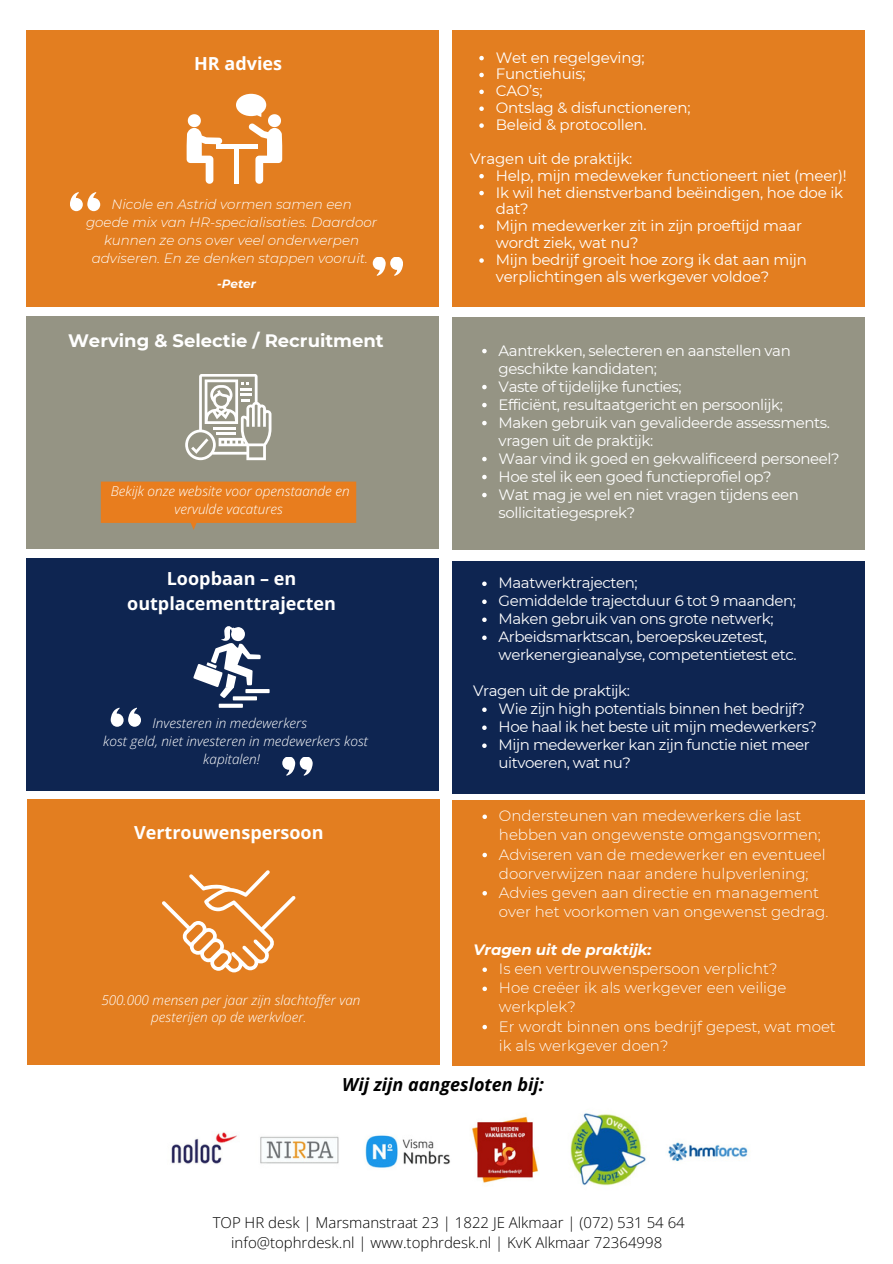
<style>
.page{position:relative;width:893px;height:1264px;background:#fff}
.page>*{position:absolute;margin:0;border:0;box-sizing:border-box;transform-origin:0 0}
.t1{font:700 18px/24.8px "Open Sans";color:#fff;text-align:center}
.t2{font:700 18px "Montserrat";color:#fff}
.t3{font:italic 700 18px "Open Sans";color:#000}
.t4{font:15px/18px "Montserrat";letter-spacing:-.03em;color:#fff}
.t5{font:300 15px/19px "Montserrat";color:#fff}
.t6{font:300 15px/20.2px "Open Sans";color:#000;text-align:center}
.t7{font:italic 700 15px "Montserrat";color:#fff}
.t8{font:italic 300 13.5px/18px "Open Sans";color:#fff;text-align:center}
.t9{font:italic 300 13.5px/18px "Montserrat";color:#fff;text-align:center}
.t10{font:italic 700 12px "Montserrat";color:#fff}
</style>
<div class="page">
<img style="left:153px;top:1104px;width:90px;height:90px;border-radius:50%">
<img style="left:665px;top:1104px;width:90px;height:90px;border-radius:50%">
<img style="left:560px;top:1104px;width:90px;height:90px;border-radius:50%">
<img style="left:255px;top:1104px;width:90px;height:90px;border-radius:50%">
<img style="left:362px;top:1104px;width:90px;height:90px;border-radius:50%">
<div style="left:27px;top:316px;width:412px;height:232px;background:#959484"></div>
<div style="left:27px;top:558px;width:412px;height:233px;background:#0e2551"></div>
<div style="left:452px;top:561px;width:412px;height:232px;background:#0e2551"></div>
<svg style="left:185px;top:374px;width:86px;height:86px"></svg>
<hr style="left:213px;top:427px;width:22px;height:2px;background:#fff">
<hr style="left:216px;top:432px;width:19px;height:3px;background:#fff">
<svg style="left:101px;top:481px;width:255px;height:49px;background:#db802d"></svg>
<div style="left:452px;top:317px;width:412px;height:233px;background:#959484"></div>
<div style="left:27px;top:30px;width:412px;height:276px;background:#e37e20"></div>
<div style="left:452px;top:30px;width:412px;height:276px;background:#e37e20"></div>
<img style="left:461px;top:1104px;width:89px;height:90px;border-radius:50%">
<svg style="left:70px;top:192px;width:30px;height:19px"></svg>
<svg style="left:111px;top:707px;width:30px;height:19px"></svg>
<hr style="left:245px;top:689px;width:24px;height:4px;background:#fff">
<hr style="left:233px;top:696px;width:24px;height:4px;background:#fff">
<svg style="left:219px;top:703px;width:24px;height:4px"></svg>
<svg style="left:193px;top:626px;width:67px;height:72px"></svg>
<svg style="left:282px;top:757px;width:30px;height:18px"></svg>
<svg style="left:373px;top:257px;width:30px;height:19px"></svg>
<svg style="left:187px;top:114px;width:35px;height:70px"></svg>
<svg style="left:236px;top:94px;width:46px;height:90px"></svg>
<div style="left:216px;top:144px;width:42px;height:5px;background:#fff"></div>
<hr style="left:235px;top:144px;width:4px;height:40px;background:#fff">
<div style="left:27px;top:799px;width:412px;height:265px;background:#e37e20"></div>
<div style="left:452px;top:800px;width:412px;height:266px;background:#e37e20"></div>
<svg style="left:162px;top:870px;width:133px;height:102px"></svg>
<svg style="left:482px;top:814px;width:5px;height:5px"></svg>
<svg style="left:482px;top:852px;width:5px;height:5px"></svg>
<svg style="left:482px;top:891px;width:5px;height:4px"></svg>
<svg style="left:482px;top:967px;width:5px;height:5px"></svg>
<svg style="left:482px;top:986px;width:5px;height:5px"></svg>
<svg style="left:482px;top:1024px;width:5px;height:5px"></svg>
<svg style="left:479px;top:56px;width:5px;height:4px"></svg>
<svg style="left:479px;top:73px;width:5px;height:4px"></svg>
<svg style="left:479px;top:90px;width:5px;height:4px"></svg>
<svg style="left:479px;top:106px;width:5px;height:5px"></svg>
<svg style="left:479px;top:123px;width:5px;height:5px"></svg>
<svg style="left:479px;top:174px;width:5px;height:4px"></svg>
<svg style="left:479px;top:191px;width:5px;height:4px"></svg>
<svg style="left:479px;top:224px;width:5px;height:5px"></svg>
<svg style="left:479px;top:258px;width:5px;height:5px"></svg>
<svg style="left:482px;top:349px;width:4px;height:4px"></svg>
<svg style="left:482px;top:385px;width:4px;height:4px"></svg>
<svg style="left:482px;top:403px;width:4px;height:4px"></svg>
<svg style="left:482px;top:421px;width:4px;height:4px"></svg>
<svg style="left:482px;top:457px;width:4px;height:4px"></svg>
<svg style="left:482px;top:475px;width:4px;height:4px"></svg>
<svg style="left:482px;top:493px;width:4px;height:4px"></svg>
<svg style="left:482px;top:581px;width:4px;height:5px"></svg>
<svg style="left:482px;top:599px;width:4px;height:5px"></svg>
<svg style="left:482px;top:617px;width:4px;height:5px"></svg>
<svg style="left:482px;top:635px;width:4px;height:5px"></svg>
<svg style="left:482px;top:707px;width:4px;height:5px"></svg>
<svg style="left:482px;top:725px;width:4px;height:5px"></svg>
<svg style="left:482px;top:743px;width:4px;height:5px"></svg>
<p class="t1" style="left:194px;top:50px;width:89px">HR advies</p>
<p class="t9" style="left:111px;top:195px;width:242px">Nicole en Astrid vormen samen een</p>
<p class="t9" style="left:86px;top:213px;width:292px">goede mix van HR-specialisaties. Daardoor kunnen ze ons over veel onderwerpen adviseren. En ze denken stappen vooruit.</p>
<p class="t10" style="left:217px;top:276px;width:40px">-Peter</p>
<p class="t2" style="left:68px;top:329px;width:317px">Werving &amp; Selectie / Recruitment</p>
<p class="t8" style="left:111px;top:481px;width:240px">Bekijk onze website voor openstaande en vervulde vacatures</p>
<p class="t1" style="left:127px;top:566px;width:210px">Loopbaan – en outplacementtrajecten</p>
<p class="t8" style="left:153px;top:713px;width:156px">Investeren in medewerkers</p>
<p class="t8" style="left:103px;top:731px;width:266px">kost geld, niet investeren in medewerkers kost kapitalen!</p>
<p class="t1" style="left:134px;top:819px;width:191px">Vertrouwenspersoon</p>
<p class="t8" style="left:101px;top:990px;width:260px">500.000 mensen per jaar zijn slachtoffer van pesterijen op de werkvloer.</p>
<p class="t4" style="left:495px;top:48px;width:150px">Wet en regelgeving;</p>
<p class="t4" style="left:495px;top:65px;width:91px">Functiehuis;</p>
<p class="t4" style="left:495px;top:82px;width:48px">CAO’s;</p>
<p class="t4" style="left:495px;top:99px;width:196px">Ontslag &amp; disfunctioneren;</p>
<p class="t4" style="left:495px;top:116px;width:152px">Beleid &amp; protocollen.</p>
<p class="t4" style="left:495px;top:166px;width:352px">Help, mijn medeweker functioneert niet (meer)!</p>
<p class="t4" style="left:495px;top:184px;width:349px;line-height:16.8px">Ik wil het dienstverband beëindigen, hoe doe ik dat?</p>
<p class="t4" style="left:495px;top:217px;width:308px;line-height:16.8px">Mijn medewerker zit in zijn proeftijd maar wordt ziek, wat nu?</p>
<p class="t4" style="left:495px;top:251px;width:313px;line-height:16.8px">Mijn bedrijf groeit hoe zorg ik dat aan mijn verplichtingen als werkgever voldoe?</p>
<p class="t4" style="left:470px;top:149px;width:164px">Vragen uit de praktijk:</p>
<p class="t4" style="left:498px;top:341px;width:294px">Aantrekken, selecteren en aanstellen van geschikte kandidaten;</p>
<p class="t4" style="left:498px;top:377px;width:184px">Vaste of tijdelijke functies;</p>
<p class="t4" style="left:498px;top:395px;width:286px">Efficiënt, resultaatgericht en persoonlijk;</p>
<p class="t4" style="left:498px;top:413px;width:333px">Maken gebruik van gevalideerde assessments. vragen uit de praktijk:</p>
<p class="t4" style="left:498px;top:449px;width:342px">Waar vind ik goed en gekwalificeerd personeel?</p>
<p class="t4" style="left:498px;top:467px;width:274px">Hoe stel ik een goed functieprofiel op?</p>
<p class="t4" style="left:498px;top:485px;width:302px">Wat mag je wel en niet vragen tijdens een sollicitatiegesprek?</p>
<p class="t4" style="left:498px;top:574px;width:140px">Maatwerktrajecten;</p>
<p class="t4" style="left:498px;top:592px;width:299px">Gemiddelde trajectduur 6 tot 9 maanden;</p>
<p class="t4" style="left:498px;top:610px;width:276px">Maken gebruik van ons grote netwerk;</p>
<p class="t4" style="left:498px;top:628px;width:299px">Arbeidsmarktscan, beroepskeuzetest, werkenergieanalyse, competentietest etc.</p>
<p class="t4" style="left:498px;top:700px;width:308px">Wie zijn high potentials binnen het bedrijf?</p>
<p class="t4" style="left:498px;top:718px;width:320px">Hoe haal ik het beste uit mijn medewerkers?</p>
<p class="t4" style="left:498px;top:735px;width:312px">Mijn medewerker kan zijn functie niet meer uitvoeren, wat nu?</p>
<p class="t4" style="left:473px;top:682px;width:158px">Vragen uit de praktijk:</p>
<p class="t5" style="left:499px;top:806px;width:323px">Ondersteunen van medewerkers die last hebben van ongewenste omgangsvormen;</p>
<p class="t5" style="left:499px;top:844px;width:328px">Adviseren van de medewerker en eventueel doorverwijzen naar andere hulpverlening;</p>
<p class="t5" style="left:499px;top:882px;width:331px">Advies geven aan directie en management over het voorkomen van ongewenst gedrag.</p>
<p class="t7" style="left:473px;top:940px;width:179px">Vragen uit de praktijk:</p>
<p class="t5" style="left:499px;top:959px;width:280px">Is een vertrouwenspersoon verplicht?</p>
<p class="t5" style="left:499px;top:978px;width:289px">Hoe creëer ik als werkgever een veilige werkplek?</p>
<p class="t5" style="left:499px;top:1016px;width:338px">Er wordt binnen ons bedrijf gepest, wat moet ik als werkgever doen?</p>
<p class="t3" style="left:342px;top:1071px;width:203px">Wij zijn aangesloten bij:</p>
<p class="t6" style="left:213px;top:1211px;width:473px">TOP HR desk | Marsmanstraat 23 | 1822 JE Alkmaar | (072) 531 54 64 info@tophrdesk.nl | www.tophrdesk.nl | KvK Alkmaar 72364998</p>
</div>
